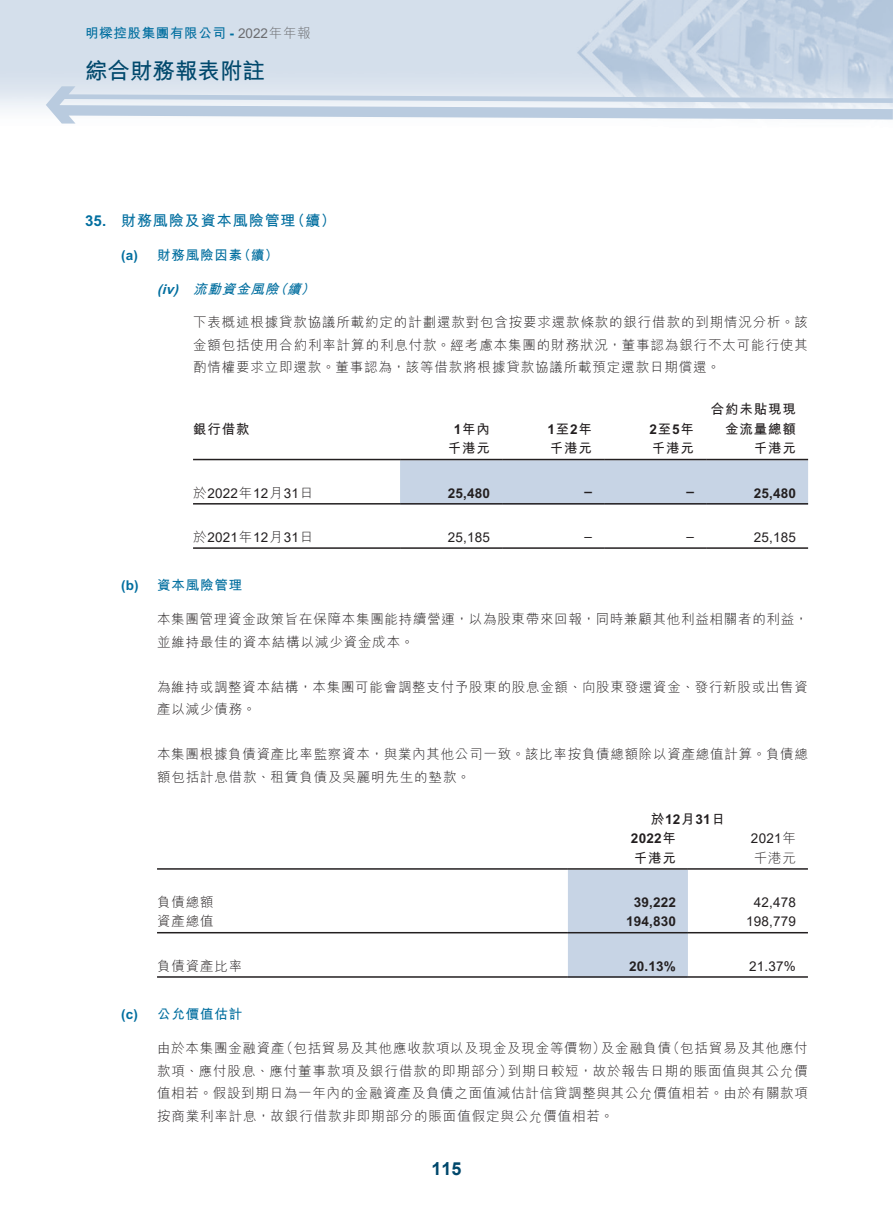
<style>
.page{position:relative;width:893px;height:1212px;background:#fff}
.page>*{position:absolute;margin:0;border:0;box-sizing:border-box;transform-origin:0 0}
.t1{font:700 22.5px "M Hei HK";color:#00486c}
.t2{font:700 18px "Arial";color:#00486c}
._03_H1{font:700 15px "M Hei HK";letter-spacing:.065em;color:#006e9f}
._03_H1-2{font:700 15px "Arial";color:#006e9f}
._13_____P4{font:300 13.5px/22.5px "M Hei HK";letter-spacing:.055em;color:#231f20}
._14_______P6{font:300 13.5px/22.5px "M Hei HK";letter-spacing:.065em;color:#231f20;text-align:justify}
._04___H2{font:700 13.5px "M Hei HK";letter-spacing:.065em;color:#006e9f}
._01_Body_Text{font:13.5px "Arial";letter-spacing:.015em;color:#231f20}
._12___P2{font:700 13.5px "Arial";letter-spacing:.015em;color:#231f20}
._01_Body_Text-2{font:700 13.5px/19.5px "M Hei HK";letter-spacing:.065em;color:#231f20;text-align:right}
._12___P2-2{font:13.5px "Arial";letter-spacing:.015em;color:#231f20}
._01_Body_Text-3{font:700 13.5px "Arial";letter-spacing:.015em;color:#231f20}
._15_Table_Stub{font:300 13.5px "M Hei HK";letter-spacing:.065em;color:#231f20}
._04___H2-2{font:700 13.5px "Arial";color:#006e9f}
._05_____H3{font:italic 700 13.5px "M Hei HK";color:#006e9f}
._05_____H3-2{font:italic 700 13.5px "Arial";color:#006e9f}
._12___P2-3{font:300 13.5px "M Hei HK";color:#231f20}
._12___P2-4{font:700 13.5px "M Hei HK";color:#231f20}
.s1{font-family:"Arial"}
.s2{font-family:"Arial";font-weight:400;color:#6c6d70}
.s3{font-weight:300;color:#6c6d70}
.s4{font-family:"M Hei HK"}
.s5{font-family:"M Hei HK";font-weight:300}
</style>
<div class="page">
<img style="left:0;top:0;width:893px;height:934px">
<svg style="left:46px;top:86px;width:847px;height:38px"></svg>
<div style="left:400px;top:460px;width:408px;height:43px;background:#c7d4e5"></div>
<hr style="left:193px;top:459px;width:207px;height:1px;background:#231f20">
<hr style="left:400px;top:459px;width:102px;height:1px;background:#231f20">
<hr style="left:502px;top:459px;width:102px;height:1px;background:#231f20">
<hr style="left:604px;top:459px;width:102px;height:1px;background:#231f20">
<hr style="left:706px;top:459px;width:102px;height:1px;background:#231f20">
<hr style="left:193px;top:503px;width:207px;height:1px;background:#231f20">
<hr style="left:400px;top:503px;width:102px;height:1px;background:#231f20">
<hr style="left:502px;top:503px;width:102px;height:1px;background:#231f20">
<hr style="left:604px;top:503px;width:102px;height:1px;background:#231f20">
<hr style="left:706px;top:503px;width:102px;height:1px;background:#231f20">
<hr style="left:193px;top:547px;width:207px;height:2px;background:#231f20">
<hr style="left:400px;top:547px;width:102px;height:2px;background:#231f20">
<hr style="left:502px;top:547px;width:102px;height:2px;background:#231f20">
<hr style="left:604px;top:547px;width:102px;height:2px;background:#231f20">
<hr style="left:706px;top:547px;width:102px;height:2px;background:#231f20">
<div style="left:568px;top:870px;width:120px;height:106px;background:#c7d4e5"></div>
<hr style="left:157px;top:868px;width:411px;height:2px;background:#231f20">
<hr style="left:568px;top:868px;width:120px;height:2px;background:#231f20">
<hr style="left:688px;top:868px;width:120px;height:2px;background:#231f20">
<hr style="left:157px;top:932px;width:411px;height:1px;background:#231f20">
<hr style="left:568px;top:932px;width:120px;height:1px;background:#231f20">
<hr style="left:688px;top:932px;width:120px;height:1px;background:#231f20">
<hr style="left:157px;top:976px;width:411px;height:2px;background:#231f20">
<hr style="left:568px;top:976px;width:120px;height:2px;background:#231f20">
<hr style="left:688px;top:976px;width:120px;height:2px;background:#231f20">
<p class="_04___H2" style="left:85px;top:23px;width:227px">明樑控股集團有限公司 <span class="s1">-</span> <span class="s2">2022</span><span class="s3">年年報</span></p>
<h1 class="t1" style="left:85px;top:54px;width:181px">綜合財務報表附註</h1>
<p class="_03_H1-2" style="left:85px;top:212px;width:23px">35.</p>
<p class="_03_H1" style="left:121px;top:210px;width:176px">財務風險及資本風險管理</p>
<p class="_03_H1" style="left:290px;top:210px;width:47px">（續(</p>
<p class="_04___H2-2" style="left:121px;top:247px;width:18px">(a)</p>
<p class="_04___H2-2" style="left:121px;top:578px;width:19px">(b)</p>
<p class="_04___H2-2" style="left:121px;top:1006px;width:18px">(c)</p>
<p class="_04___H2" style="left:157px;top:245px;width:87px">財務風險因素</p>
<p class="_04___H2" style="left:237px;top:245px;width:42px">（續(</p>
<p class="_05_____H3-2" style="left:157px;top:281px;width:10px">(</p>
<p class="_05_____H3-2" style="left:173px;top:281px;width:10px">)</p>
<p class="_05_____H3-2" style="left:162px;top:281px;width:17px">iv</p>
<p class="_05_____H3" style="left:193px;top:279px;width:114px">流動資金風險續</p>
<p class="_05_____H3" style="left:273px;top:279px;width:20px">（</p>
<p class="_05_____H3" style="left:301px;top:279px;width:20px">(</p>
<p class="_14_______P6" style="left:193px;top:311px;width:616px">下表概述根據貸款協議所載約定的計劃還款對包含按要求還款條款的銀行借款的到期情況分析。該金額包括使用合約利率計算的利息付款。經考慮本集團的財務狀況，董事認為銀行不太可能行使其酌情權要求立即還款。董事認為，該等借款將根據貸款協議所載預定還款日期償還。</p>
<p class="_01_Body_Text-2" style="left:193px;top:418px;width:58px">銀行借款</p>
<p class="_01_Body_Text-2" style="left:454px;top:418px;width:38px"><span class="s1">1</span>年內</p>
<p class="_01_Body_Text-2" style="left:448px;top:438px;width:44px">千港元</p>
<p class="_01_Body_Text-3" style="left:547px;top:421px;width:46px">1<span class="s4">至</span>2<span class="s4">年</span></p>
<p class="_01_Body_Text-2" style="left:550px;top:438px;width:44px">千港元</p>
<p class="_01_Body_Text-3" style="left:649px;top:421px;width:46px">2<span class="s4">至</span>5<span class="s4">年</span></p>
<p class="_01_Body_Text-2" style="left:652px;top:438px;width:44px">千港元</p>
<p class="_01_Body_Text-2" style="left:711px;top:399px;width:87px">合約未貼現現金流量總額</p>
<p class="_01_Body_Text-2" style="left:754px;top:438px;width:44px">千港元</p>
<p class="_01_Body_Text" style="left:193px;top:483px;width:122px"><span class="s5">於</span>2022<span class="s5">年</span>12<span class="s5">月</span>31<span class="s5">日</span></p>
<p class="_01_Body_Text-3" style="left:448px;top:485px;width:44px">25,480</p>
<p class="_01_Body_Text-3" style="left:585px;top:483px;width:9px">–</p>
<p class="_01_Body_Text-3" style="left:687px;top:483px;width:9px">–</p>
<p class="_01_Body_Text-3" style="left:754px;top:485px;width:44px">25,480</p>
<p class="_01_Body_Text" style="left:193px;top:528px;width:122px"><span class="s5">於</span>2021<span class="s5">年</span>12<span class="s5">月</span>31<span class="s5">日</span></p>
<p class="_04___H2" style="left:157px;top:576px;width:87px">資本風險管理</p>
<p class="_01_Body_Text" style="left:448px;top:528px;width:44px">25,185</p>
<p class="_01_Body_Text" style="left:585px;top:526px;width:9px">–</p>
<p class="_01_Body_Text" style="left:687px;top:526px;width:9px">–</p>
<p class="_01_Body_Text" style="left:754px;top:528px;width:44px">25,185</p>
<p class="_13_____P4" style="left:157px;top:607px;width:652px">本集團管理資金政策旨在保障本集團能持續營運，以為股東帶來回報，同時兼顧其他利益相關者的利益，並維持最佳的資本結構以減少資金成本。</p>
<p class="_13_____P4" style="left:157px;top:675px;width:652px">為維持或調整資本結構，本集團可能會調整支付予股東的股息金額、向股東發還資金、發行新股或出售資產以減少債務。</p>
<p class="_13_____P4" style="left:157px;top:742px;width:652px">本集團根據負債資產比率監察資本，與業內其他公司一致。該比率按負債總額除以資產總值計算。負債總額包括計息借款、租賃負債及吳麗明先生的墊款。</p>
<p class="_12___P2" style="left:651px;top:811px;width:76px"><span class="s4">於</span>12<span class="s4">月</span>31<span class="s4">日</span></p>
<p class="_12___P2-2" style="left:751px;top:829px;width:46px">2021<span class="s5">年</span></p>
<p class="_12___P2" style="left:631px;top:830px;width:46px">2022<span class="s4">年</span></p>
<p class="_12___P2-4" style="left:634px;top:848px;width:44px">千港元</p>
<p class="_12___P2-3" style="left:754px;top:848px;width:44px">千港元</p>
<p class="_15_Table_Stub" style="left:157px;top:892px;width:58px">負債總額</p>
<p class="_12___P2" style="left:634px;top:894px;width:44px">39,222</p>
<p class="_12___P2-2" style="left:754px;top:893px;width:44px">42,478</p>
<p class="_15_Table_Stub" style="left:157px;top:912px;width:58px">資產總值</p>
<p class="_12___P2" style="left:626px;top:914px;width:51px">194,830</p>
<p class="_12___P2-2" style="left:746px;top:912px;width:51px">198,779</p>
<p class="_15_Table_Stub" style="left:157px;top:956px;width:87px">負債資產比率</p>
<p class="_04___H2" style="left:157px;top:1004px;width:87px">公允價值估計</p>
<p class="_12___P2" style="left:629px;top:958px;width:48px">20.13%</p>
<p class="_12___P2-2" style="left:749px;top:957px;width:48px">21.37%</p>
<p class="_13_____P4" style="left:280px;top:1036px;width:327px">（包括貿易及其他應收款項以及現金及現金等價物）</p>
<p class="_13_____P4" style="left:666px;top:1036px;width:143px">（包括貿易及其他應付</p>
<p class="_13_____P4" style="left:157px;top:1036px;width:129px">由於本集團金融資產</p>
<p class="_13_____P4" style="left:601px;top:1036px;width:72px">及金融負債</p>
<p class="_13_____P4" style="left:157px;top:1059px;width:652px">款項、應付股息、應付董事款項及銀行借款的即期部分）<br>值相若。假設到期日為一年內的金融資產及負債之面值減估計信貸調整與其公允價值相若。由於有關款項按商業利率計息，故銀行借款非即期部分的賬面值假定與公允價值相若。</p>
<p class="_13_____P4" style="left:508px;top:1059px;width:302px">到期日較短，故於報告日期的賬面值與其公允價</p>
<h2 class="t2" style="left:431px;top:1155px;width:32px">115</h2>
</div>
